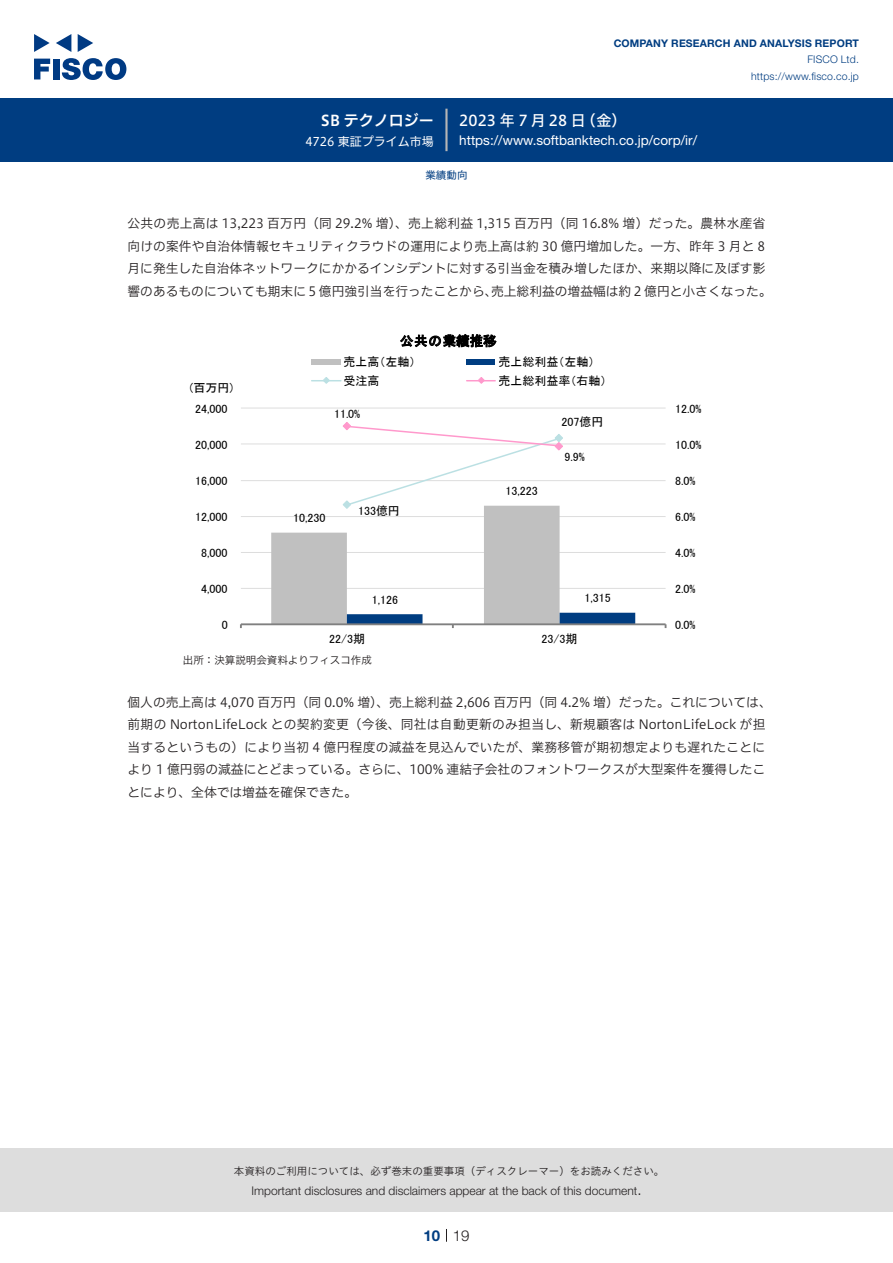
<style>
.page{position:relative;width:893px;height:1263px;background:#fff}
.page>*{position:absolute;margin:0;border:0;box-sizing:border-box;transform-origin:0 0}
.t1{font:15px "Hiragino UD Sans F Std N W5";letter-spacing:.01em;color:#fff}
.t2{font:15px "Hiragino UD Sans F Std N W6";color:#fff}
.t3{font:300 15px "Helvetica Neue LT Std";color:#231f20}
.t4{font:700 15px "Helvetica Neue LT Std";color:#003d81}
.t5{font:13.5px "Helvetica Neue LT Std";color:#fff}
.t6{font:13.5px "MS P Gothic";letter-spacing:.03em;color:#000}
.t7{font:12.75px/22.5px "Hiragino UD Sans F Std N W3";color:#231f20}
.t8{font:12.75px "Hiragino UD Sans F Std N W3";letter-spacing:.025em;color:#231f20}
.t9{font:12px "MS P Gothic";color:#000}
.t10{font:300 12px "Helvetica Neue LT Std";color:#231f20}
.t11{font:12px "Hiragino UD Sans F Std N W4";color:#fff}
.t12{font:10.5px "Hiragino UD Sans Std W3";color:#231f20}
.t13{font:700 10.5px "Helvetica Neue LT Std";letter-spacing:.015em;color:#003d81}
.t14{font:300 10.5px/16.5px "Helvetica Neue LT Std";letter-spacing:.015em;color:#003d81;text-align:right}
.t15{font:10.5px "Hiragino UD Sans F Std N W3";color:#231f20}
.t16{font:10.5px "Hiragino UD Sans F Std N W4";color:#003d81}
</style>
<div class="page">
<div style="left:0;top:1148px;width:893px;height:64px;background:#ddd"></div>
<svg style="left:34px;top:59px;width:16px;height:20px"></svg>
<div style="left:53px;top:59px;width:6px;height:20px;background:#003a83"></div>
<svg style="left:62px;top:58px;width:64px;height:22px"></svg>
<svg style="left:34px;top:34px;width:16px;height:18px"></svg>
<svg style="left:78px;top:34px;width:15px;height:18px"></svg>
<svg style="left:56px;top:34px;width:15px;height:18px"></svg>
<div style="left:0;top:98px;width:893px;height:64px;background:#003d81"></div>
<hr style="left:445px;top:109px;width:3px;height:42px;background:#b5b5b6">
<svg style="left:446px;top:1229px;width:1px;height:13px"></svg>
<hr style="left:241px;top:588px;width:425px;height:1px;background:#ddd">
<hr style="left:241px;top:552px;width:425px;height:1px;background:#ddd">
<hr style="left:241px;top:516px;width:425px;height:1px;background:#ddd">
<hr style="left:241px;top:480px;width:425px;height:1px;background:#ddd">
<hr style="left:241px;top:444px;width:425px;height:1px;background:#ddd">
<hr style="left:241px;top:408px;width:425px;height:1px;background:#ddd">
<hr style="left:241px;top:623px;width:425px;height:2px;background:#808080">
<svg style="left:271px;top:422px;width:364px;height:206px"></svg>
<div style="left:312px;top:359px;width:29px;height:6px;background:#c0c0c0"></div>
<div style="left:467px;top:359px;width:28px;height:6px;background:#003d81"></div>
<svg style="left:312px;top:377px;width:29px;height:7px"></svg>
<svg style="left:467px;top:377px;width:28px;height:7px"></svg>
<p class="t2" style="left:321px;top:109px;width:114px">SB テクノロジー</p>
<p class="t11" style="left:305px;top:132px;width:130px">4726 東証プライム市場</p>
<p class="t13" style="left:614px;top:37px;width:247px">COMPANY RESEARCH AND ANALYSIS REPORT</p>
<p class="t14" style="left:751px;top:51px;width:109px">FISCO Ltd. https://www.fisco.co j p.</p>
<p class="t1" style="left:581px;top:109px;width:47px">（金(</p>
<p class="t1" style="left:459px;top:109px;width:128px">2023 年 7月28 日</p>
<p class="t5" style="left:459px;top:132px;width:239px">https://www.softbanktech.co j p. /corp /i r/</p>
<p class="t16" style="left:425px;top:167px;width:43px">業績動向</p>
<p class="t8" style="left:128px;top:214px;width:639px">公共の売上高は 13,223 百万円（同 29.2% 増）、売上総利益 1,315 百万円（同 16.8% 増）だった。農林水産省</p>
<p class="t7" style="left:128px;top:234px;width:639px">向けの案件や自治体情報セキュリティクラウドの運用により売上高は約 30 億円増加した。一方、昨年 3 月と 8</p>
<p class="t7" style="left:128px;top:256px;width:639px">月に発生した自治体ネットワークにかかるインシデントに対する引当金を積み増したほか、来期以降に及ぼす影</p>
<p class="t7" style="left:491px;top:279px;width:282px">売上総利益の増益幅は約 2 億円と小さくなった。</p>
<p class="t7" style="left:128px;top:279px;width:371px">響のあるものについても期末に 5 億円強引当を行ったことから、</p>
<p class="t6" style="left:400px;top:334px;width:98px">公共の業績推移</p>
<p class="t9" style="left:344px;top:356px;width:73px">売上高（左軸）</p>
<p class="t9" style="left:499px;top:356px;width:97px">売上総利益（左軸(</p>
<p class="t9" style="left:190px;top:382px;width:45px">(百万円(</p>
<p class="t9" style="left:344px;top:374px;width:37px">受注高</p>
<p class="t9" style="left:499px;top:374px;width:109px">売上総利益率（右軸(</p>
<p class="t9" style="left:195px;top:402px;width:34px">24,000</p>
<p class="t9" style="left:195px;top:438px;width:34px">20,000</p>
<p class="t9" style="left:334px;top:408px;width:28px">11.0%</p>
<p class="t9" style="left:561px;top:415px;width:43px">207億円</p>
<p class="t9" style="left:565px;top:451px;width:22px">9.9%</p>
<p class="t9" style="left:675px;top:402px;width:28px">12.0%</p>
<p class="t9" style="left:675px;top:438px;width:28px">10.0%</p>
<p class="t9" style="left:195px;top:475px;width:34px">16,000</p>
<p class="t9" style="left:506px;top:485px;width:34px">13,223</p>
<p class="t9" style="left:675px;top:474px;width:22px">8.0%</p>
<p class="t9" style="left:195px;top:511px;width:34px">12,000</p>
<p class="t9" style="left:293px;top:512px;width:34px">10,230</p>
<p class="t9" style="left:358px;top:504px;width:43px">133億円</p>
<p class="t9" style="left:675px;top:511px;width:22px">6.0%</p>
<p class="t9" style="left:201px;top:547px;width:28px">8,000</p>
<p class="t9" style="left:675px;top:547px;width:22px">4.0%</p>
<p class="t9" style="left:201px;top:583px;width:28px">4,000</p>
<p class="t9" style="left:372px;top:594px;width:28px">1,126</p>
<p class="t9" style="left:584px;top:592px;width:28px">1,315</p>
<p class="t9" style="left:675px;top:583px;width:22px">2.0%</p>
<p class="t9" style="left:222px;top:619px;width:7px">0</p>
<p class="t9" style="left:675px;top:619px;width:22px">0.0%</p>
<p class="t9" style="left:329px;top:633px;width:37px">22/3期</p>
<p class="t9" style="left:542px;top:633px;width:37px">23/3期</p>
<p class="t15" style="left:183px;top:652px;width:190px">出所：決算説明会資料よりフィスコ作成</p>
<p class="t7" style="left:128px;top:690px;width:646px">個人の売上高は 4,070 百万円（同 0.0% 増）、売上総利益 2,606 百万円（同 4.2% 増）だった。これについては、前期の NortonLifeLock との契約変更（今後、同社は自動更新のみ担当し、新規顧客は NortonLifeLock が担当するというもの）により当初 4 億円程度の減益を見込んでいたが、業務移管が期初想定よりも遅れたことにより 1 億円弱の減益にとどまっている。さらに、100% 連結子会社のフォントワークスが大型案件を獲得したことにより、全体では増益を確保できた。</p>
<p class="t12" style="left:234px;top:1163px;width:432px">本資料のご利用については、必ず巻末の重要事項（ディスクレーマー）をお読みください。</p>
<p class="t3" style="left:637px;top:1180px;width:6px">.</p>
<p class="t10" style="left:251px;top:1183px;width:387px">Important disclosures and disclaimers appear at the back of this document</p>
<p class="t4" style="left:423px;top:1226px;width:18px">10</p>
<p class="t3" style="left:453px;top:1226px;width:18px">19</p>
</div>
